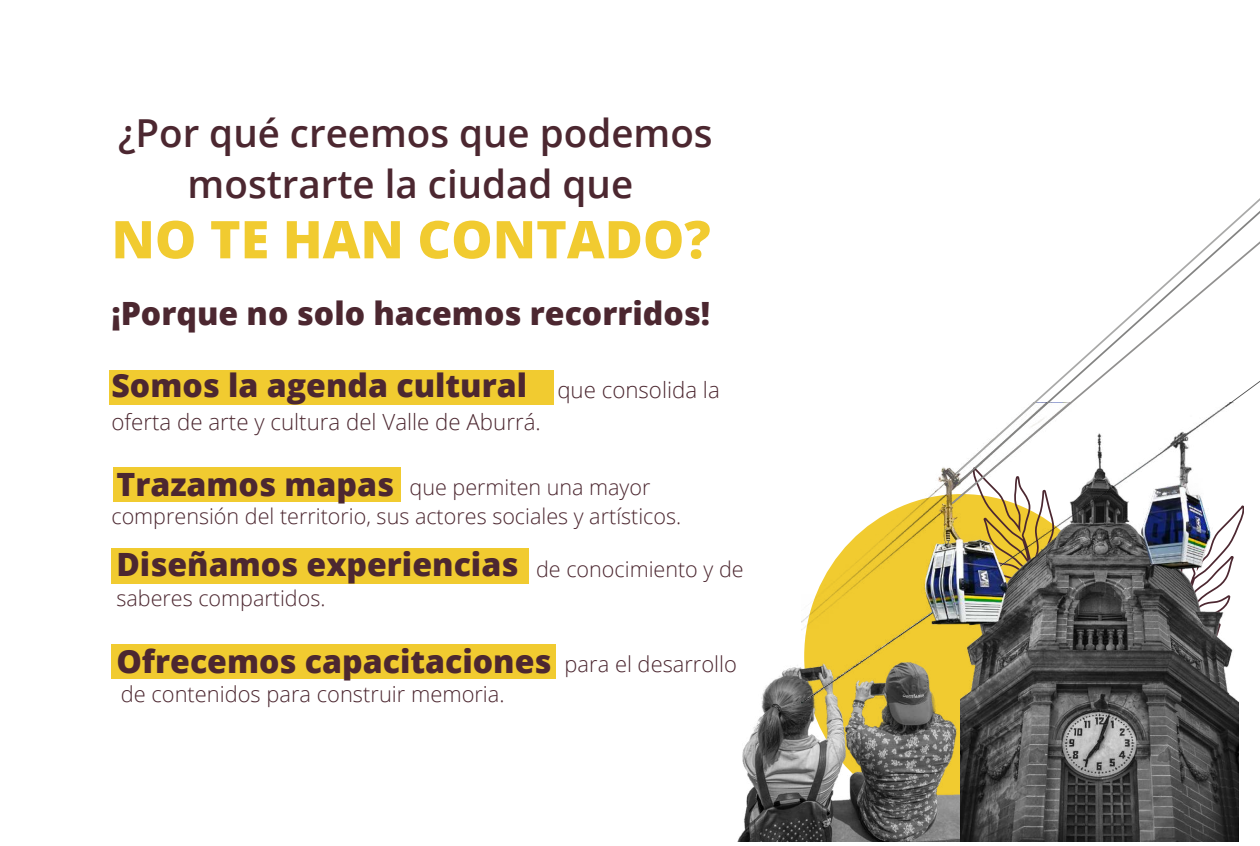
<style>
.page{position:relative;width:1260px;height:846px;background:#fff}
.page>*{position:absolute;margin:0;border:0;box-sizing:border-box;transform-origin:0 0}
.t1{font:800 52.06px "Open Sans";color:#f1cb30}
.t2{font:600 38.59px/50.6px "Open Sans";color:#4c2730;text-align:center}
.t3{font:800 32.02px "Open Sans";color:#4c2730}
.t4{font:300 22.31px "Open Sans";color:#4c2730}
.t5{font:300 21.88px "Open Sans";color:#4c2730}
.t6{font:300 21.53px/29.6px "Open Sans";color:#4c2730}
</style>
<div class="page">
<svg style="left:1238px;top:508px;width:5px;height:21px"></svg>
<img style="left:737px;top:665px;width:223px;height:176px">
<img style="left:960px;top:718px;width:278px;height:123px">
<img style="left:802px;top:467px;width:436px;height:251px">
<svg style="left:951px;top:241px;width:309px;height:263px"></svg>
<svg style="left:1225px;top:381px;width:35px;height:26px"></svg>
<div style="left:111px;top:645px;width:445px;height:34px;background:#f1cb30"></div>
<div style="left:111px;top:548px;width:418px;height:36px;background:#f1cb30"></div>
<div style="left:113px;top:467px;width:287px;height:35px;background:#f1cb30"></div>
<div style="left:109px;top:370px;width:444px;height:34px;background:#f1cb30"></div>
<h2 class="t2" style="left:118px;top:107px;width:596px">¿Por qué creemos que podemos mostrarte la ciudad que</h2>
<h1 class="t1" style="left:111px;top:203px;width:601px">NO TE HAN CONTADO?</h1>
<h3 class="t3" style="left:111px;top:291px;width:600px">¡Porque no solo hacemos recorridos!</h3>
<h3 class="t3" style="left:111px;top:363px;width:417px">Somos la agenda cultural</h3>
<p class="t4" style="left:557px;top:374px;width:164px">que consolida la</p>
<p class="t4" style="left:111px;top:406px;width:431px">oferta de arte y cultura del Valle de Aburrá.</p>
<h3 class="t3" style="left:116px;top:462px;width:279px">Trazamos mapas</h3>
<p class="t6" style="left:111px;top:471px;width:571px;text-indent:298px">que permiten una mayor comprensión del territorio, sus actores sociales y artísticos.</p>
<p class="t6" style="left:536px;top:554px;width:209px">de conocimiento y de</p>
<p class="t6" style="left:116px;top:583px;width:211px">saberes compartidos.</p>
<h3 class="t3" style="left:116px;top:542px;width:404px">Diseñamos experiencias</h3>
<h3 class="t3" style="left:116px;top:638px;width:437px">Ofrecemos capacitaciones</h3>
<p class="t5" style="left:121px;top:679px;width:385px">de contenidos para construir memoria.</p>
<p class="t5" style="left:565px;top:649px;width:174px">para el desarrollo</p>
</div>
